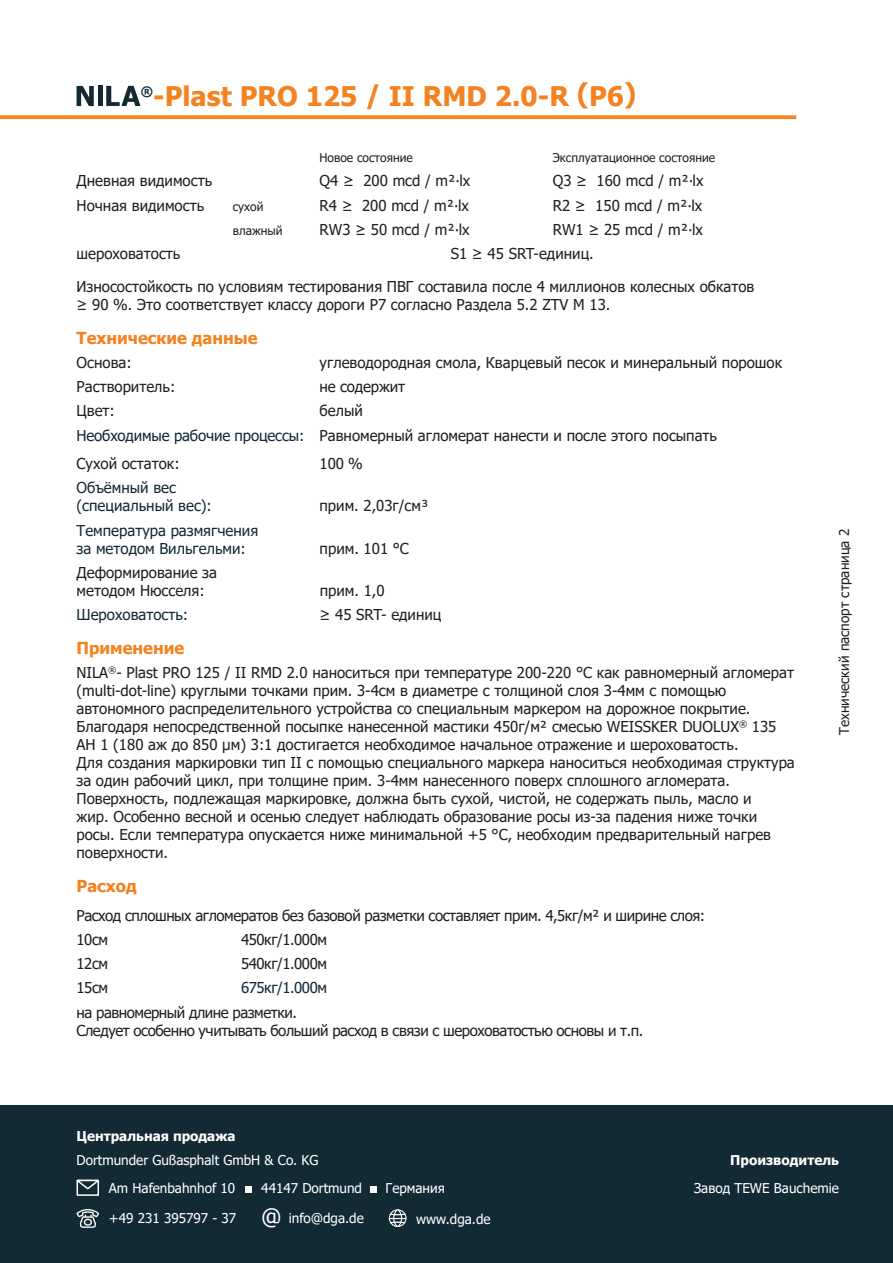
<style>
.page{position:relative;width:893px;height:1263px;background:#fff}
.page>*{position:absolute;margin:0;border:0;box-sizing:border-box;transform-origin:0 0}
.t1{font:700 27px "Tahoma";color:#f58220}
.t2{font:700 16.5px "Tahoma";color:#f58220}
.t3{font:15px/18px "Tahoma";color:#231f20}
.t4{font:15px/24.2px "Tahoma";letter-spacing:-.03em;color:#231f20}
.t5{font:15px/18px "Tahoma";color:#132a35}
.t6{font:15px "Tahoma";letter-spacing:-.03em;color:#132a35}
.t7{font:13.5px/28.2px "Tahoma";color:#fff}
.t8{font:700 13.5px "Tahoma";color:#fff}
.t9{font:13.5px "Tahoma";color:#231f20}
.t10{font:700 13.2px "Tahoma";color:#132a35}
.t11{font:12px "Tahoma";color:#231f20}
.s1{color:#132a35}
.s2{font-size:22.5px}
</style>
<div class="page">
<svg style="left:0;top:115px;width:796px;height:4px;background:#f58b31"></svg>
<hr style="left:98px;top:86px;width:4px;height:20px;background:#132a35">
<svg style="left:77px;top:86px;width:17px;height:20px"></svg>
<svg style="left:106px;top:86px;width:34px;height:20px"></svg>
<div style="left:0;top:1106px;width:893px;height:157px;background:#132a35"></div>
<svg style="left:77px;top:1180px;width:22px;height:16px"></svg>
<div style="left:245px;top:1186px;width:6px;height:7px;background:#fff"></div>
<svg style="left:77px;top:1209px;width:22px;height:19px"></svg>
<div style="left:371px;top:1186px;width:6px;height:7px;background:#fff"></div>
<div style="left:389px;top:1209px;width:17px;height:18px;border:1px solid #fff;border-radius:50%"></div>
<div style="left:393px;top:1209px;width:9px;height:18px;border:1px solid #fff;border-radius:50%"></div>
<svg style="left:389px;top:1212px;width:17px;height:12px"></svg>
<h1 class="t1" style="left:153px;top:78px;width:485px">-Plast PRO 125 / II RMD 2.0-R (P6)</h1>
<p class="t10" style="left:141px;top:83px;width:14px">®</p>
<p class="t11" style="left:320px;top:150px;width:95px">Новое состояние</p>
<p class="t11" style="left:553px;top:150px;width:164px">Эксплуатационное состояние</p>
<p class="t3" style="left:77px;top:173px;width:137px">Дневная видимость</p>
<p class="t3" style="left:320px;top:173px;width:152px">Q4 ≥ 200 mcd / m²∙lx</p>
<p class="t3" style="left:77px;top:197px;width:129px">Ночная видимость</p>
<p class="t3" style="left:320px;top:197px;width:151px">R4 ≥ 200 mcd / m²∙lx</p>
<p class="t3" style="left:77px;top:246px;width:105px">шероховатость</p>
<p class="t3" style="left:451px;top:246px;width:145px">S1 ≥ 45 SRT-единиц.</p>
<p class="t3" style="left:553px;top:170px;width:152px;line-height:24.3px">Q3 ≥ 160 mcd / m²∙lx<br>R2 ≥ 150 mcd / m²∙lx</p>
<p class="t11" style="left:233px;top:198px;width:32px">сухой</p>
<p class="t11" style="left:233px;top:223px;width:51px">влажный</p>
<p class="t3" style="left:320px;top:221px;width:152px">RW3 ≥ 50 mcd / m²∙lx</p>
<p class="t3" style="left:553px;top:221px;width:152px">RW1 ≥ 25 mcd / m²∙lx</p>
<p class="t3" style="left:77px;top:278px;width:679px">Износостойкость по условиям тестирования ПВГ составила после 4 миллионов колесных обкатов ≥ 90 %. Это соответствует классу дороги Р7 согласно Раздела 5.2 ZTV M 13.</p>
<p class="t2" style="left:77px;top:326px;width:183px">Технические данные</p>
<p class="t3" style="left:77px;top:354px;width:57px">Основа:</p>
<p class="t3" style="left:320px;top:354px;width:464px">углеводородная смола, Кварцевый песок и минеральный порошок</p>
<p class="t3" style="left:77px;top:379px;width:100px">Растворитель:</p>
<p class="t3" style="left:320px;top:379px;width:87px">не содержит</p>
<p class="t3" style="left:77px;top:403px;width:40px">Цвет:</p>
<p class="t3" style="left:77px;top:400px;width:642px;line-height:24.3px;text-indent:243px">белый<br><span class="s1">Необходимые рабочие процессы:</span> Равномерный агломерат нанести и после этого посыпать</p>
<p class="t3" style="left:77px;top:456px;width:105px">Сухой остаток:</p>
<p class="t3" style="left:320px;top:456px;width:45px">100 %</p>
<p class="t5" style="left:77px;top:480px;width:137px">Объёмный вес (специальный вес):</p>
<p class="t3" style="left:319px;top:498px;width:110px">прим. 2,03г/см³</p>
<p class="t5" style="left:77px;top:522px;width:183px">Температура размягчения за методом Вильгельми:</p>
<p class="t3" style="left:77px;top:564px;width:142px">Деформирование за методом Нюсселя:</p>
<p class="t3" style="left:320px;top:540px;width:91px">прим. 101 °C</p>
<p class="t3" style="left:320px;top:582px;width:66px">прим. 1,0</p>
<p class="t5" style="left:77px;top:606px;width:113px">Шероховатость:</p>
<p class="t3" style="left:320px;top:606px;width:123px">≥ 45 SRT- единиц</p>
<p class="t2" style="left:77px;top:636px;width:109px">Применение</p>
<p class="t3" style="left:77px;top:665px;width:720px">NILA<sup>®</sup>- Plast PRO 125 / II RMD 2.0 наноситься при температуре 200-220 °C как равномерный агломерат (multi-dot-line) круглыми точками прим. 3-4см в диаметре с толщиной слоя 3-4мм с помощью автономного распределительного устройства со специальным маркером на дорожное покрытие.<br>Благодаря непосредственной посыпке нанесенной мастики 450г/м² смесью WEISSKER DUOLUX<sup>®</sup> 135<br>AH 1 (180 аж до 850 µм) 3:1 достигается необходимое начальное отражение и шероховатость.<br>Для создания маркировки тип ІІ с помощью специального маркера наноситься необходимая структура за один рабочий цикл, при толщине прим. 3-4мм нанесенного поверх сплошного агломерата.<br>Поверхность, подлежащая маркировке, должна быть сухой, чистой, не содержать пыль, масло и<br>жир. Особенно весной и осенью следует наблюдать образование росы из-за падения ниже точки росы. Если температура опускается ниже минимальной +5 °C, необходим предварительный нагрев поверхности.</p>
<p class="t2" style="left:77px;top:874px;width:62px">Расход</p>
<p class="t4" style="left:77px;top:904px;width:630px">Расход сплошных агломератов без базовой разметки составляет прим. 4,5кг/м² и ширине слоя:<br>10см<br>12см<br>15см</p>
<p class="t4" style="left:241px;top:928px;width:87px">450кг/1.000м<br>540кг/1.000м</p>
<p class="t6" style="left:241px;top:978px;width:87px">675кг/1.000м</p>
<p class="t4" style="left:77px;top:1004px;width:568px;line-height:18px">на равномерный длине разметки.<br>Следует особенно учитывать больший расход в связи с шероховатостью основы и т.п.</p>
<p class="t9" style="left:835px;top:735px;width:208px;rotate:-90deg">Технический паспорт страница 2</p>
<p class="t8" style="left:77px;top:1127px;width:160px">Центральная продажа</p>
<p class="t7" style="left:109px;top:1146px;width:211px;text-indent:-32px">Dortmunder Gußasphalt GmbH &amp; Co. KG<br>Am Hafenbahnhof 10</p>
<p class="t7" style="left:261px;top:1175px;width:102px">44147 Dortmund</p>
<p class="t7" style="left:109px;top:1205px;width:256px">+49 231 395797 - 37 <span class="s2">@</span> info@dga.de</p>
<p class="t7" style="left:385px;top:1175px;width:61px">Германия</p>
<p class="t7" style="left:416px;top:1205px;width:76px">www.dga.de</p>
<p class="t8" style="left:730px;top:1150px;width:110px">Производитель</p>
<p class="t7" style="left:694px;top:1175px;width:146px">Завод TEWE Bauchemie</p>
</div>
